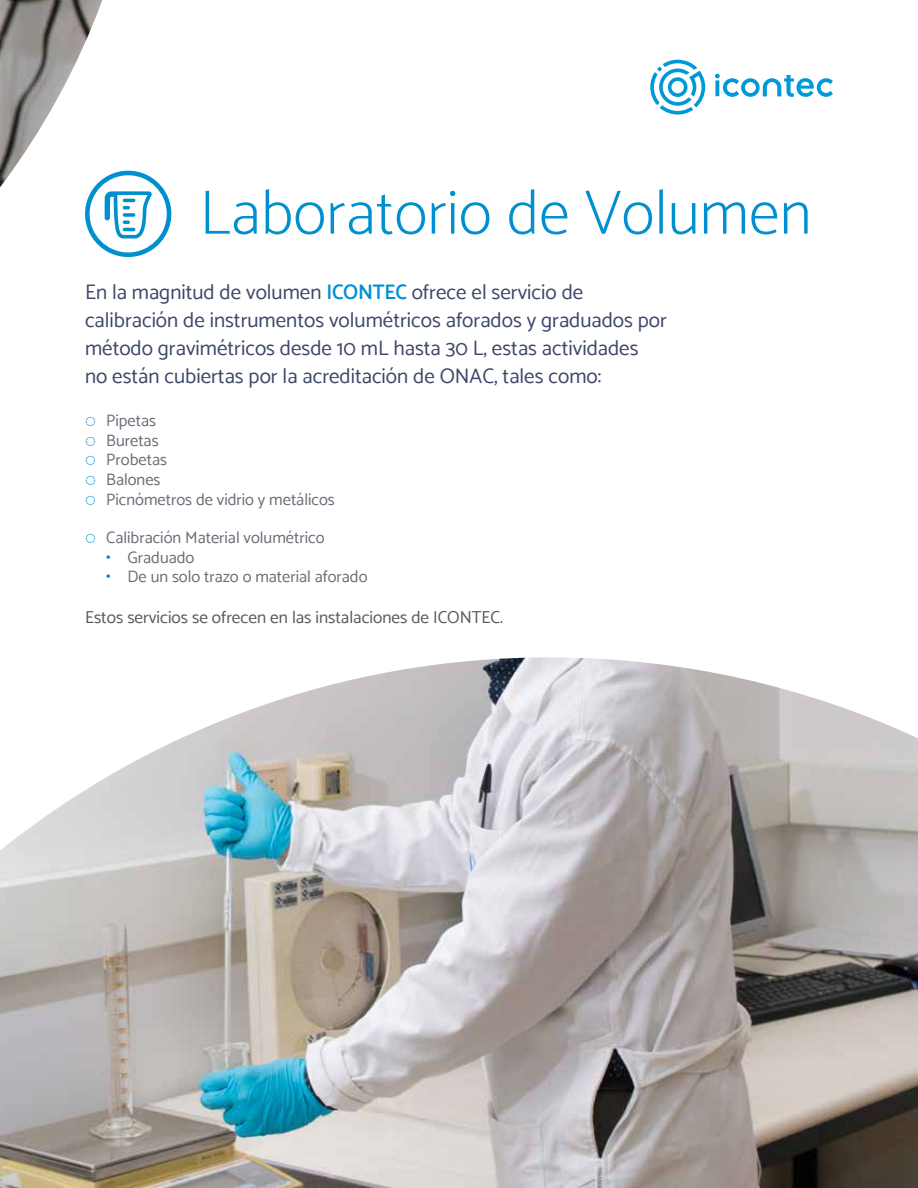
<style>
.page{position:relative;width:918px;height:1188px;background:#fff}
.page>*{position:absolute;margin:0;border:0;box-sizing:border-box;transform-origin:0 0}
.t1{font:200 63px "Catamaran";color:#0090d0}
.t2{font:21px/28.2px "Catamaran";color:#3d476a}
.t3{font:17.25px "Catamaran";color:#58585b}
.t4{font:16.5px/19.8px "Catamaran";color:#686c76}
.s1{font-weight:600;color:#0090d0}
.s2{font-weight:500;font-size:18px;color:#0082ca}
</style>
<div class="page">
<svg style="left:650px;top:60px;width:55px;height:55px"></svg>
<svg style="left:715px;top:74px;width:118px;height:23px"></svg>
<img style="left:0;top:0;width:102px;height:187px">
<img style="left:0;top:657px;width:918px;height:531px">
<svg style="left:85px;top:171px;width:86px;height:86px"></svg>
<h1 class="t1" style="left:199px;top:175px;width:614px">Laboratorio de Volumen</h1>
<p class="t2" style="left:85px;top:277px;width:583px">En la magnitud de volumen <span class="s1">ICONTEC</span> ofrece el servicio de calibración de instrumentos volumétricos aforados y graduados por método gravimétricos desde 10 mL hasta 30 L, estas actividades<br>no están cubiertas por la acreditación de ONAC, tales como:</p>
<p class="t4" style="left:85px;top:410px;width:251px"><span class="s2">◌</span> Pipetas<br><span class="s2">◌</span> Buretas<br><span class="s2">◌</span> Probetas<br><span class="s2">◌</span> Balones<br><span class="s2">◌</span> Picnómetros de vidrio y metálicos</p>
<p class="t4" style="left:85px;top:527px;width:241px"><span class="s2">◌</span> Calibración Material volumétrico</p>
<p class="t4" style="left:106px;top:547px;width:90px"><span class="s2">•</span> Graduado</p>
<p class="t4" style="left:106px;top:567px;width:263px"><span class="s2">•</span> De un solo trazo o material aforado</p>
<p class="t3" style="left:85px;top:607px;width:420px">Estos servicios se ofrecen en las instalaciones de ICONTEC.</p>
</div>
